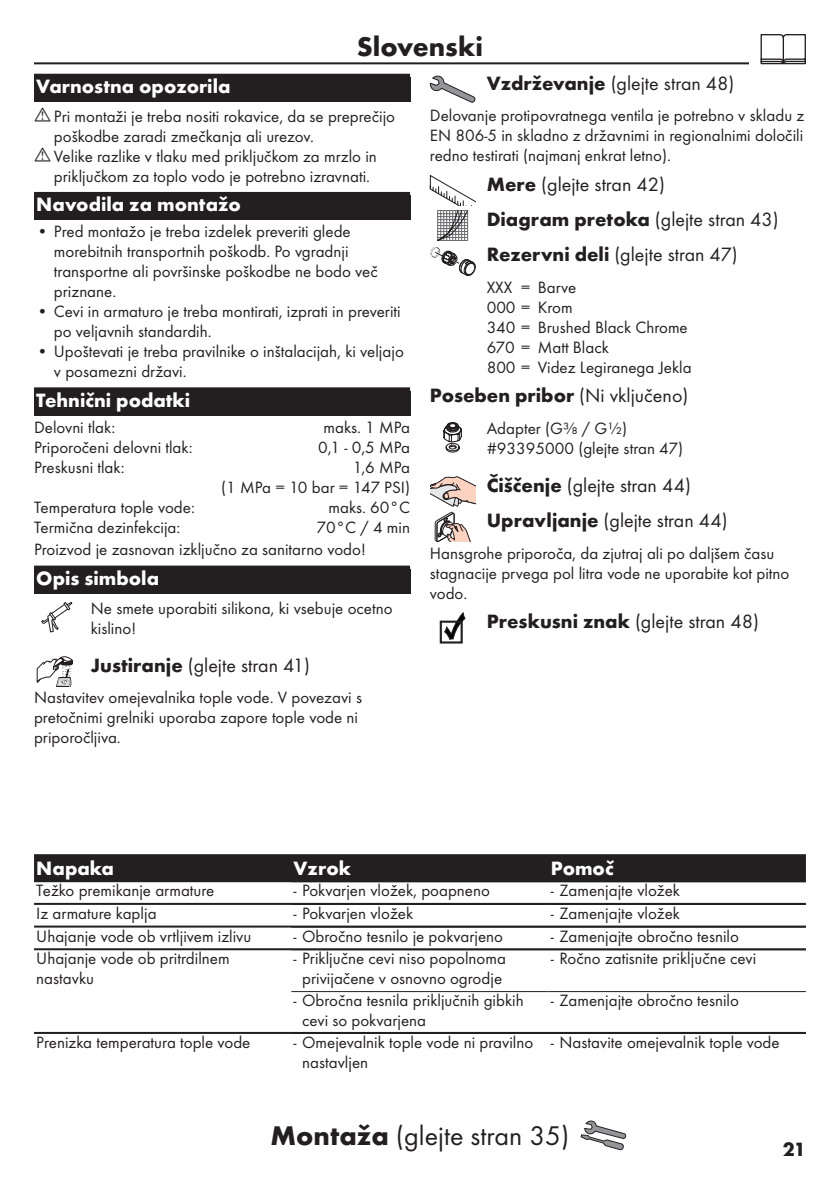
<style>
.page{position:relative;width:840px;height:1191px;background:#fff}
.page>*{position:absolute;margin:0;border:0;box-sizing:border-box;transform-origin:0 0}
.Montage_mit_Symbol_S{font:28px "Futura TOT Boo";color:#231f20}
.Sprache_Rahmenwechse{font:700 28px "Futura TOT";color:#231f20}
.Ueberschrift_Grafik{font:20px "Futura TOT Boo";color:#231f20}
.Ueberschrift_SL{font:700 20px "Futura TOT";color:#fff}
.Ueberschrift_nach_Gr{font:700 20px "Futura TOT";color:#231f20}
.Ueberschrift___SL{font:700 20px "Futura TOT";color:#fff}
.Tabelle_Kopf_SL{font:700 20px "Futura TOT";color:#fff}
.Normaltext_nach_Graf{font:17px/20px "Futura TOT Boo";color:#231f20}
.Techn__Daten_SL{font:17px/20px "Futura TOT Boo";color:#231f20;text-align:right}
.Tabelle_Spalte_SL{font:17px/20px "Futura TOT Boo";color:#231f20}
.Normaltext_Grafik_SL{font:17px/20px "Futura TOT Boo";color:#231f20}
.Farbe_SL{font:17px/20px "Futura TOT Boo";color:#231f20}
.Normaltext_SL{font:17px "Futura TOT Boo";color:#231f20}
.s1{font-family:"Futura TOT";font-weight:700}
.s2{font-family:"Futura TOT Boo";font-weight:400}
</style>
<div class="page">
<hr style="left:34px;top:62px;width:771px;height:2px;background:#231f20">
<div style="left:748px;top:34px;width:68px;height:34px;background:#fff"></div>
<svg style="left:760px;top:34px;width:45px;height:30px"></svg>
<svg style="left:580px;top:1120px;width:45px;height:30px"></svg>
<div style="left:34px;top:74px;width:376px;height:28px;background:#231f20"></div>
<div style="left:34px;top:192px;width:376px;height:28px;background:#231f20"></div>
<div style="left:34px;top:387px;width:376px;height:28px;background:#231f20"></div>
<div style="left:34px;top:569px;width:376px;height:25px;background:#231f20"></div>
<div style="left:34px;top:565px;width:376px;height:28px;background:#231f20"></div>
<svg style="left:41px;top:602px;width:32px;height:30px"></svg>
<svg style="left:36px;top:656px;width:37px;height:31px"></svg>
<svg style="left:429px;top:75px;width:46px;height:28px"></svg>
<svg style="left:429px;top:175px;width:46px;height:101px"></svg>
<svg style="left:443px;top:422px;width:19px;height:30px"></svg>
<svg style="left:430px;top:476px;width:45px;height:30px"></svg>
<svg style="left:434px;top:512px;width:36px;height:30px"></svg>
<svg style="left:440px;top:613px;width:25px;height:30px"></svg>
<div style="left:34px;top:854px;width:771px;height:26px;background:#231f20"></div>
<hr style="left:34px;top:880px;width:771px;height:2px;background:#231f20">
<hr style="left:34px;top:903px;width:771px;height:2px;background:#231f20">
<hr style="left:34px;top:925px;width:771px;height:2px;background:#231f20">
<hr style="left:34px;top:948px;width:771px;height:2px;background:#231f20">
<hr style="left:291px;top:991px;width:257px;height:1px;background:#231f20">
<hr style="left:548px;top:991px;width:257px;height:1px;background:#231f20">
<hr style="left:34px;top:1032px;width:771px;height:2px;background:#231f20">
<p class="Sprache_Rahmenwechse" style="left:356px;top:29px;width:128px">Slovenski</p>
<p class="Ueberschrift___SL" style="left:36px;top:74px;width:195px">Varnostna opozorila</p>
<p class="Normaltext_nach_Graf" style="left:54px;top:106px;width:342px">Pri montaži je treba nositi rokavice, da se preprečijo poškodbe zaradi zmečkanja ali urezov.</p>
<p class="Normaltext_nach_Graf" style="left:54px;top:146px;width:324px">Velike razlike v tlaku med priključkom za mrzlo in priključkom za toplo vodo je potrebno izravnati.</p>
<p class="Ueberschrift_SL" style="left:36px;top:192px;width:206px">Navodila za montažo</p>
<p class="Normaltext_nach_Graf" style="left:54px;top:221px;width:325px;text-indent:-17px">• Pred montažo je treba izdelek preveriti glede morebitnih transportnih poškodb. Po vgradnji transportne ali površinske poškodbe ne bodo več priznane.</p>
<p class="Normaltext_nach_Graf" style="left:54px;top:301px;width:348px;text-indent:-17px">• Cevi in armaturo je treba montirati, izprati in preveriti po veljavnih standardih.</p>
<p class="Normaltext_nach_Graf" style="left:54px;top:341px;width:351px;text-indent:-17px">• Upoštevati je treba pravilnike o inštalacijah, ki veljajo v posamezni državi.</p>
<p class="Ueberschrift_SL" style="left:36px;top:388px;width:155px">Tehnični podatki</p>
<p class="Techn__Daten_SL" style="left:34px;top:417px;width:83px">Delovni tlak:</p>
<p class="Techn__Daten_SL" style="left:323px;top:417px;width:88px">maks. 1 MPa</p>
<p class="Techn__Daten_SL" style="left:34px;top:437px;width:160px">Priporočeni delovni tlak:</p>
<p class="Techn__Daten_SL" style="left:318px;top:437px;width:93px">0,1 - 0,5 MPa</p>
<p class="Techn__Daten_SL" style="left:34px;top:457px;width:92px">Preskusni tlak:</p>
<p class="Techn__Daten_SL" style="left:221px;top:457px;width:190px">1,6 MPa<br>(1 MPa = 10 bar = 147 PSI)</p>
<p class="Techn__Daten_SL" style="left:34px;top:497px;width:162px">Temperatura tople vode:</p>
<p class="Techn__Daten_SL" style="left:328px;top:497px;width:83px">maks. 60°C</p>
<p class="Techn__Daten_SL" style="left:34px;top:517px;width:148px">Termična dezinfekcija:</p>
<p class="Techn__Daten_SL" style="left:316px;top:517px;width:95px">70°C / 4 min</p>
<p class="Normaltext_SL" style="left:34px;top:539px;width:333px">Proizvod je zasnovan izključno za sanitarno vodo!</p>
<p class="Ueberschrift_SL" style="left:36px;top:566px;width:124px">Opis simbola</p>
<p class="Normaltext_Grafik_SL" style="left:91px;top:598px;width:303px">Ne smete uporabiti silikona, ki vsebuje ocetno kislino!</p>
<p class="Ueberschrift_Grafik" style="left:91px;top:653px;width:220px"><span class="s1">Justiranje</span> (glejte stran 41)</p>
<p class="Normaltext_nach_Graf" style="left:34px;top:687px;width:329px">Nastavitev omejevalnika tople vode. V povezavi s pretočnimi grelniki uporaba zapore tople vode ni priporočljiva.</p>
<p class="Ueberschrift_Grafik" style="left:486px;top:71px;width:249px"><span class="s1">Vzdrževanje</span> (glejte stran 48)</p>
<p class="Normaltext_nach_Graf" style="left:429px;top:105px;width:375px;text-align:justify">Delovanje protipovratnega ventila je potrebno v skladu z EN 806-5 in skladno z državnimi in regionalnimi določili redno testirati (najmanj enkrat letno).</p>
<p class="Ueberschrift_Grafik" style="left:486px;top:172px;width:180px"><span class="s1">Mere</span> (glejte stran 42)</p>
<p class="Ueberschrift_Grafik" style="left:486px;top:207px;width:293px"><span class="s1">Diagram pretoka</span> (glejte stran 43)</p>
<p class="Ueberschrift_Grafik" style="left:486px;top:243px;width:252px"><span class="s1">Rezervni deli</span> (glejte stran 47)</p>
<p class="Farbe_SL" style="left:486px;top:277px;width:206px">XXX = Barve<br>000 = Krom<br>340 = Brushed Black Chrome<br>670 = Matt Black<br>800 = Videz Legiranega Jekla</p>
<p class="Ueberschrift_nach_Gr" style="left:429px;top:383px;width:260px">Poseben pribor <span class="s2">(Ni vključeno)</span></p>
<p class="Normaltext_Grafik_SL" style="left:486px;top:418px;width:198px">Adapter (G⅜ / G½) #93395000 (glejte stran 47)</p>
<p class="Ueberschrift_Grafik" style="left:486px;top:473px;width:206px"><span class="s1">Čiščenje</span> (glejte stran 44)</p>
<p class="Ueberschrift_Grafik" style="left:486px;top:508px;width:242px"><span class="s1">Upravljanje</span> (glejte stran 44)</p>
<p class="Normaltext_nach_Graf" style="left:429px;top:543px;width:361px">Hansgrohe priporoča, da zjutraj ali po daljšem času stagnacije prvega pol litra vode ne uporabite kot pitno vodo.</p>
<p class="Ueberschrift_Grafik" style="left:486px;top:609px;width:273px"><span class="s1">Preskusni znak</span> (glejte stran 48)</p>
<p class="Tabelle_Kopf_SL" style="left:36px;top:855px;width:79px">Napaka</p>
<p class="Tabelle_Kopf_SL" style="left:293px;top:855px;width:59px">Vzrok</p>
<p class="Tabelle_Kopf_SL" style="left:550px;top:855px;width:64px">Pomoč</p>
<p class="Tabelle_Spalte_SL" style="left:36px;top:880px;width:179px">Težko premikanje armature</p>
<p class="Normaltext_nach_Graf" style="left:293px;top:880px;width:198px">- Pokvarjen vložek, poapneno</p>
<p class="Normaltext_nach_Graf" style="left:550px;top:880px;width:131px">- Zamenjajte vložek</p>
<p class="Tabelle_Spalte_SL" style="left:36px;top:903px;width:122px">Iz armature kaplja</p>
<p class="Normaltext_nach_Graf" style="left:293px;top:903px;width:121px">- Pokvarjen vložek</p>
<p class="Normaltext_nach_Graf" style="left:550px;top:903px;width:131px">- Zamenjajte vložek</p>
<p class="Tabelle_Spalte_SL" style="left:36px;top:926px;width:216px">Uhajanje vode ob vrtljivem izlivu</p>
<p class="Normaltext_nach_Graf" style="left:293px;top:926px;width:211px">- Obročno tesnilo je pokvarjeno</p>
<p class="Normaltext_nach_Graf" style="left:550px;top:926px;width:189px">- Zamenjajte obročno tesnilo</p>
<p class="Tabelle_Spalte_SL" style="left:36px;top:948px;width:195px">Uhajanje vode ob pritrdilnem nastavku</p>
<p class="Normaltext_nach_Graf" style="left:293px;top:948px;width:214px;text-align:center">- Priključne cevi niso popolnoma privijačene v osnovno ogrodje</p>
<p class="Normaltext_nach_Graf" style="left:550px;top:948px;width:207px">- Ročno zatisnite priključne cevi</p>
<p class="Normaltext_nach_Graf" style="left:302px;top:990px;width:223px;text-indent:-9px">- Obročna tesnila priključnih gibkih cevi so pokvarjena</p>
<p class="Normaltext_nach_Graf" style="left:550px;top:990px;width:189px">- Zamenjajte obročno tesnilo</p>
<p class="Tabelle_Spalte_SL" style="left:36px;top:1032px;width:215px">Prenizka temperatura tople vode</p>
<p class="Normaltext_nach_Graf" style="left:302px;top:1032px;width:232px;text-indent:-9px">- Omejevalnik tople vode ni pravilno nastavljen</p>
<p class="Normaltext_nach_Graf" style="left:550px;top:1032px;width:230px">- Nastavite omejevalnik tople vode</p>
<p class="Montage_mit_Symbol_S" style="left:270px;top:1119px;width:300px"><span class="s1">Montaža</span> (glejte stran 35)</p>
<p class="Ueberschrift_nach_Gr" style="left:782px;top:1136px;width:25px">21</p>
</div>
